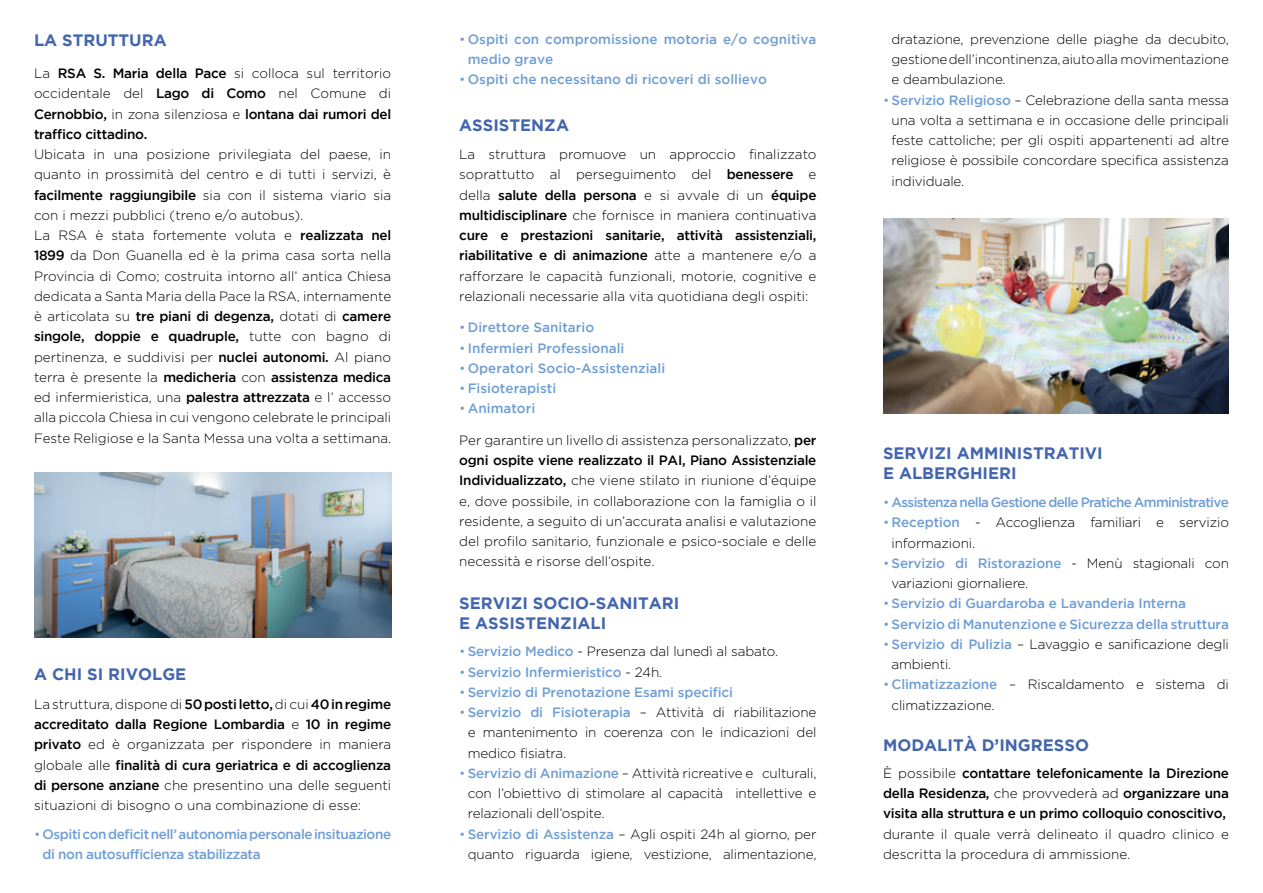
<style>
.page{position:relative;width:1263px;height:893px;background:#fff}
.page>*{position:absolute;margin:0;border:0;box-sizing:border-box;transform-origin:0 0}
.t1{font:700 16.5px/19.8px "Gotham";color:#4466ae}
.t2{font:300 13.5px/20.2px "Gotham";color:#000;text-align:justify}
.t3{font:300 13.5px/20.2px "Gotham";letter-spacing:-.01em;color:#020203;text-align:justify}
.t4{font:500 13.5px/20.2px "Gotham";letter-spacing:-.01em;color:#6f9ed4}
.t5{font:500 13.5px/20.2px "Gotham";letter-spacing:-.02em;color:#000;text-align:justify}
.t6{font:500 13.5px/20.2px "Gotham";letter-spacing:-.03em;color:#6f9ed4}
.t7{font:500 13.5px "Gotham";letter-spacing:-.05em;color:#6f9ed4}
.s1{font-weight:300}
.s2{font-weight:500}
.s3{color:#6f9ed4}
.s4{font-weight:500;color:#6f9ed4}
.s5{font-weight:300;color:#020203}
</style>
<div class="page">
<img style="left:34px;top:472px;width:357px;height:166px">
<img style="left:883px;top:218px;width:346px;height:196px">
<p class="t1" style="left:34px;top:30px;width:134px">LA STRUTTURA</p>
<p class="t5" style="left:34px;top:63px;width:359px"><span class="s1">La</span> RSA S. Maria della Pace <span class="s1">si colloca sul territorio occidentale del</span> Lago di Como <span class="s1">nel Comune di </span>Cernobbio, <span class="s1">in zona silenziosa e</span> lontana dai rumori del traffico cittadino.</p>
<p class="t2" style="left:34px;top:144px;width:359px;text-align:left">Ubicata in una posizione privilegiata del paese, in quanto in prossimità del centro e di tutti i servizi, è <span class="s2">facilmente raggiungibile</span> sia con il sistema viario sia con i mezzi pubblici (treno e/o autobus).<br>La RSA è stata fortemente voluta e <span class="s2">realizzata nel 1899</span> da Don Guanella ed è la prima casa sorta nella Provincia di Como; costruita intorno all’ antica Chiesa dedicata a Santa Maria della Pace la RSA, internamente è articolata su <span class="s2">tre piani di degenza,</span> dotati di <span class="s2">camere singole, doppie e quadruple,</span> tutte con bagno di pertinenza, e suddivisi per <span class="s2">nuclei autonomi.</span> Al piano terra è presente la <span class="s2">medicheria</span> con <span class="s2">assistenza medica </span>ed infermieristica, una <span class="s2">palestra attrezzata</span> e l’ accesso alla piccola Chiesa in cui vengono celebrate le principali Feste Religiose e la Santa Messa una volta a settimana.</p>
<p class="t1" style="left:34px;top:664px;width:154px">A CHI SI RIVOLGE</p>
<p class="t2" style="left:34px;top:694px;width:359px">La struttura, dispone di <span class="s2">50 posti letto,</span> di cui <span class="s2">40 in regime accreditato dalla Regione Lombardia</span> e <span class="s2">10 in regime privato</span> ed è organizzata per rispondere in maniera globale alle <span class="s2">finalità di cura geriatrica e di accoglienza di persone anziane</span> che presentino una delle seguenti situazioni di bisogno o una combinazione di esse:</p>
<p class="t6" style="left:43px;top:823px;width:350px;text-indent:-9px"><span class="s1">•</span> Ospiti con deficit nell’ autonomia personale insituazione di non autosufficienza stabilizzata</p>
<p class="t4" style="left:468px;top:29px;width:350px;text-indent:-9px"><span class="s1">•</span> Ospiti con compromissione motoria e/o cognitiva medio grave</p>
<p class="t4" style="left:459px;top:69px;width:309px"><span class="s1">•</span> Ospiti che necessitano di ricoveri di sollievo</p>
<p class="t1" style="left:459px;top:115px;width:111px">ASSISTENZA</p>
<p class="t2" style="left:459px;top:144px;width:359px">La struttura promuove un approccio finalizzato soprattutto al perseguimento del <span class="s2">benessere</span> e della <span class="s2">salute della persona</span> e si avvale di un <span class="s2">équipe multidisciplinare</span> che fornisce in maniera continuativa <span class="s2">cure e prestazioni sanitarie, attività assistenziali, riabilitative e di animazione</span> atte a mantenere e/o a rafforzare le capacità funzionali, motorie, cognitive e relazionali necessarie alla vita quotidiana degli ospiti:</p>
<p class="t4" style="left:459px;top:317px;width:136px"><span class="s1">•</span> Direttore Sanitario</p>
<p class="t4" style="left:459px;top:337px;width:167px"><span class="s1">•</span> Infermieri Professionali</p>
<p class="t4" style="left:459px;top:358px;width:207px"><span class="s1">•</span> Operatori Socio-Assistenziali</p>
<p class="t4" style="left:459px;top:378px;width:98px"><span class="s1">•</span> Fisioterapisti</p>
<p class="t4" style="left:459px;top:398px;width:77px"><span class="s1">•</span> Animatori</p>
<p class="t2" style="left:459px;top:430px;width:359px">Per garantire un livello di assistenza personalizzato, <span class="s2">per ogni ospite viene realizzato il PAI, Piano Assistenziale Individualizzato,</span> che viene stilato in riunione d’équipe e, dove possibile, in collaborazione con la famiglia o il residente, a seguito di un’accurata analisi e valutazione del profilo sanitario, funzionale e psico-sociale e delle necessità e risorse dell’ospite.</p>
<p class="t1" style="left:459px;top:593px;width:222px">SERVIZI SOCIO-SANITARI<br>E ASSISTENZIALI</p>
<p class="t3" style="left:459px;top:641px;width:320px"><span class="s3">•</span> <span class="s4">Servizio Medico</span> - Presenza dal lunedì al sabato.</p>
<p class="t4" style="left:459px;top:661px;width:205px"><span class="s1">•</span> Servizio Infermieristico <span class="s5">- 24h.</span></p>
<p class="t4" style="left:459px;top:682px;width:275px"><span class="s1">•</span> Servizio di Prenotazione Esami specifici</p>
<p class="t3" style="left:468px;top:702px;width:350px;text-indent:-9px"><span class="s3">•</span> <span class="s4">Servizio di Fisioterapia</span> – Attività di riabilitazione e mantenimento in coerenza con le indicazioni del medico fisiatra.</p>
<p class="t3" style="left:468px;top:763px;width:350px;text-indent:-9px"><span class="s3">•</span> <span class="s4">Servizio di Animazione</span> – Attività ricreative e culturali, con l’obiettivo di stimolare al capacità intellettive e relazionali dell’ospite.</p>
<p class="t3" style="left:459px;top:824px;width:359px;text-align:right"><span class="s3">•</span> <span class="s4">Servizio di Assistenza</span> – Agli ospiti 24h al giorno, per quanto riguarda igiene, vestizione, alimentazione,</p>
<p class="t3" style="left:891px;top:29px;width:339px">dratazione, prevenzione delle piaghe da decubito, gestione dell’incontinenza, aiuto alla movimentazione e deambulazione.</p>
<p class="t3" style="left:891px;top:90px;width:339px;text-indent:-9px"><span class="s3">•</span> <span class="s4">Servizio Religioso</span> – Celebrazione della santa messa una volta a settimana e in occasione delle principali feste cattoliche; per gli ospiti appartenenti ad altre religiose è possibile concordare specifica assistenza individuale.</p>
<p class="t1" style="left:883px;top:443px;width:221px">SERVIZI AMMINISTRATIVI<br>E ALBERGHIERI</p>
<p class="t7" style="left:883px;top:495px;width:347px"><span class="s1">•</span> Assistenza nella Gestione delle Pratiche Amministrative</p>
<p class="t3" style="left:891px;top:512px;width:339px;text-indent:-9px"><span class="s3">•</span> <span class="s4">Reception</span> - Accoglienza familiari e servizio informazioni.</p>
<p class="t3" style="left:891px;top:553px;width:339px;text-indent:-9px"><span class="s3">•</span> <span class="s4">Servizio di Ristorazione</span> - Menù stagionali con variazioni giornaliere.</p>
<p class="t4" style="left:883px;top:593px;width:304px"><span class="s1">•</span> Servizio di Guardaroba e Lavanderia Interna</p>
<p class="t4" style="left:883px;top:613px;width:347px"><span class="s1">•</span> Servizio di Manutenzione e Sicurezza della struttura</p>
<p class="t3" style="left:891px;top:634px;width:339px;text-indent:-9px"><span class="s3">•</span> <span class="s4">Servizio di Pulizia</span> – Lavaggio e sanificazione degli ambienti.</p>
<p class="t3" style="left:891px;top:674px;width:339px;text-indent:-9px"><span class="s3">•</span> <span class="s4">Climatizzazione</span> – Riscaldamento e sistema di climatizzazione.</p>
<p class="t1" style="left:883px;top:735px;width:207px">MODALITÀ D’INGRESSO</p>
<p class="t5" style="left:883px;top:763px;width:347px"><span class="s1">È possibile</span> contattare telefonicamente la Direzione della Residenza, <span class="s1">che provvederà ad</span> organizzare una visita alla struttura e un primo colloquio conoscitivo,</p>
<p class="t2" style="left:883px;top:824px;width:347px">durante il quale verrà delineato il quadro clinico e descritta la procedura di ammissione.</p>
</div>
